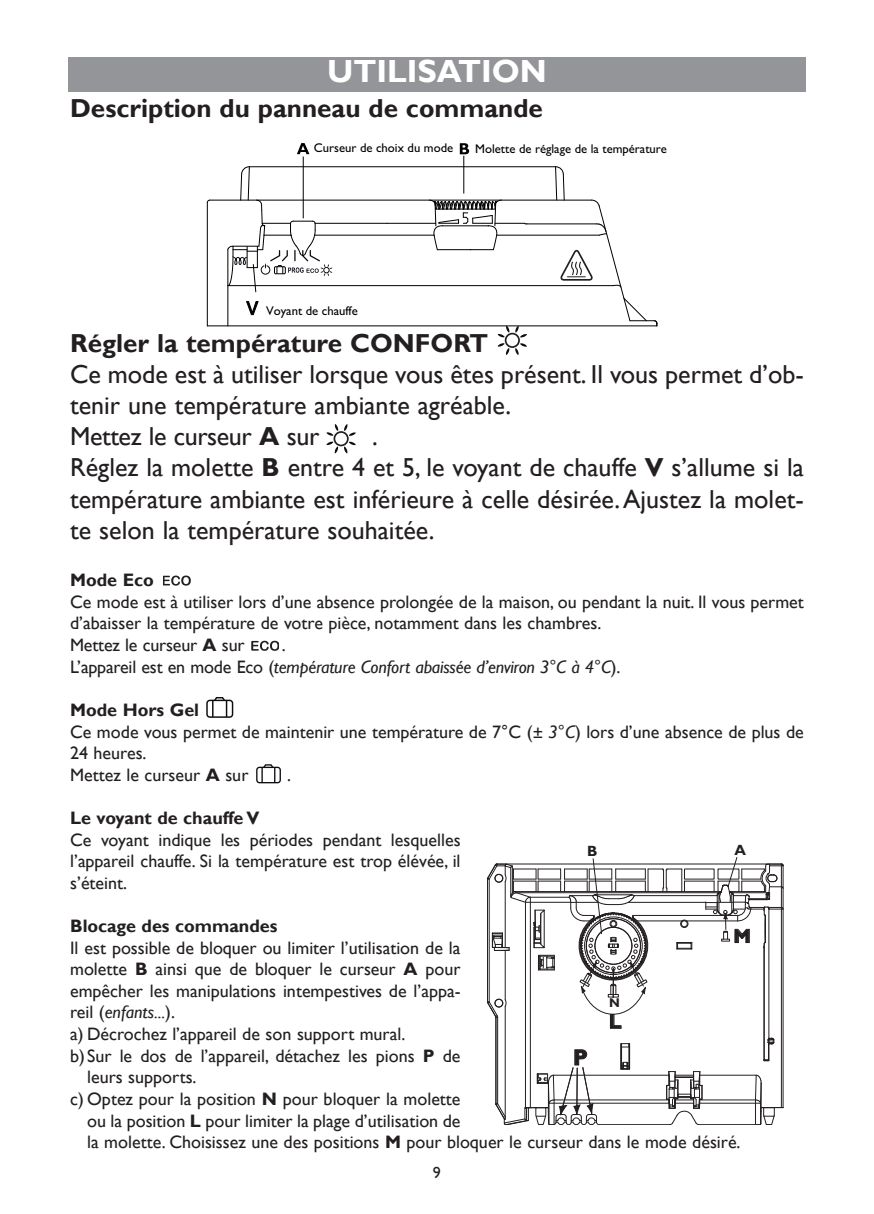
<style>
.page{position:relative;width:874px;height:1214px;background:#fff}
.page>*{position:absolute;margin:0;border:0;box-sizing:border-box;transform-origin:0 0}
.t1{font:700 32px "Gill Sans";color:#fff}
.t2{font:26px/31.2px "Gill Sans";color:#231f20}
.t3{font:700 26px "Gill Sans";color:#231f20}
.t4{font:700 22.2px "Gill Sans";color:#231f20}
.t5{font:700 20.4px "Gill Sans";color:#231f20}
.t6{font:700 19.4px "Gill Sans";color:#231f20}
.t7{font:18px/21.6px "Gill Sans";color:#231f20}
.t8{font:italic 18px/21.6px "Gill Sans";letter-spacing:-.01em;color:#231f20}
.t9{font:700 18px "Gill Sans";color:#231f20}
.t10{font:16px "Gill Sans";color:#231f20}
.t11{font:700 14.8px "Gill Sans";color:#231f20}
.t12{font:700 12.8px "Gill Sans";color:#231f20}
.t13{font:12.6px "Gill Sans";color:#000001}
.s1{font-weight:700}
.s2{font-style:normal}
.s3{font-style:italic}
</style>
<div class="page">
<hr style="left:207px;top:203px;width:1px;height:123px;background:#000001">
<hr style="left:227px;top:285px;width:1px;height:41px;background:#000001">
<hr style="left:207px;top:325px;width:449px;height:1px;background:#000001">
<hr style="left:228px;top:285px;width:384px;height:1px;background:#000001">
<hr style="left:496px;top:235px;width:103px;height:1px;background:#000001">
<hr style="left:314px;top:235px;width:120px;height:1px;background:#000001">
<hr style="left:526px;top:223px;width:70px;height:1px;background:#000001">
<hr style="left:494px;top:223px;width:30px;height:1px;background:#000001">
<hr style="left:315px;top:223px;width:72px;height:1px;background:#000001">
<hr style="left:387px;top:223px;width:48px;height:1px;background:#000001">
<hr style="left:210px;top:200px;width:381px;height:1px;background:#000001">
<hr style="left:249px;top:166px;width:306px;height:1px;background:#000001">
<svg style="left:428px;top:199px;width:74px;height:51px"></svg>
<hr style="left:463px;top:156px;width:1px;height:37px;background:#000001">
<hr style="left:302px;top:156px;width:1px;height:62px;background:#000001">
<svg style="left:297px;top:143px;width:12px;height:11px"></svg>
<svg style="left:459px;top:143px;width:10px;height:11px"></svg>
<svg style="left:246px;top:301px;width:12px;height:14px"></svg>
<svg style="left:227px;top:166px;width:105px;height:127px"></svg>
<svg style="left:554px;top:166px;width:103px;height:160px"></svg>
<svg style="left:487px;top:857px;width:296px;height:268px"></svg>
<svg style="left:497px;top:343px;width:29px;height:12px"></svg>
<svg style="left:497px;top:326px;width:29px;height:11px"></svg>
<div style="left:504px;top:333px;width:15px;height:15px;border:2px solid #231f20;border-radius:50%"></div>
<svg style="left:326px;top:424px;width:29px;height:29px"></svg>
<div style="left:333px;top:431px;width:15px;height:15px;border:2px solid #231f20;border-radius:50%"></div>
<svg style="left:163px;top:575px;width:27px;height:10px"></svg>
<div style="left:206px;top:699px;width:27px;height:18px;border:1px solid #0f0c12;border-radius:3px"></div>
<svg style="left:212px;top:697px;width:15px;height:20px"></svg>
<svg style="left:252px;top:640px;width:27px;height:10px"></svg>
<div style="left:256px;top:766px;width:25px;height:17px;border:1px solid #0f0c12;border-radius:3px"></div>
<svg style="left:261px;top:764px;width:14px;height:18px"></svg>
<div style="left:68px;top:58px;width:737px;height:34px;background:#939598"></div>
<h1 class="t1" style="left:327px;top:52px;width:221px">UTILISATION</h1>
<h2 class="t3" style="left:70px;top:93px;width:474px">Description du panneau de commande</h2>
<p class="t13" style="left:314px;top:141px;width:141px">Curseur de choix du mode</p>
<p class="t13" style="left:475px;top:141px;width:193px">Molette de réglage de la température</p>
<p class="t13" style="left:266px;top:303px;width:93px">Voyant de chauffe</p>
<h2 class="t3" style="left:70px;top:327px;width:419px">Régler la température CONFORT</h2>
<h2 class="t2" style="left:70px;top:358px;width:735px">Ce mode est à utiliser lorsque vous êtes présent. Il vous permet d’ob&shy;tenir une température ambiante agréable.<br>Mettez le curseur <span class="s1">A</span> sur</h2>
<h2 class="t2" style="left:70px;top:420px;width:735px;text-indent:302px">.<br>Réglez la molette <span class="s1">B</span> entre 4 et 5, le voyant de chauffe <span class="s1">V</span> s’allume si la température ambiante est inférieure à celle désirée.Ajustez la molet&shy;te selon la température souhaitée.</h2>
<p class="t9" style="left:70px;top:569px;width:85px">Mode Eco</p>
<p class="t7" style="left:70px;top:590px;width:735px">Ce mode est à utiliser lors d’une absence prolongée de la maison, ou pendant la nuit. Il vous permet d’abaisser la température de votre pièce, notamment dans les chambres.<br>Mettez le curseur <span class="s1">A</span> sur</p>
<p class="t8" style="left:70px;top:634px;width:551px;text-indent:211px"><span class="s2">.<br>L’appareil est en mode Eco (</span>température Confort abaissée d’environ 3°C à 4°C<span class="s2">).</span></p>
<p class="t7" style="left:70px;top:698px;width:735px"><span class="s1">Mode Hors Gel<br></span>Ce mode vous permet de maintenir une température de 7°C (<span class="s3">± 3°C</span>) lors d’une absence de plus de 24 heures.<br>Mettez le curseur <span class="s1">A</span> sur</p>
<p class="t7" style="left:287px;top:763px;width:5px">.</p>
<p class="t9" style="left:70px;top:807px;width:190px">Le voyant de chauffe V</p>
<p class="t7" style="left:70px;top:828px;width:392px;text-align:justify">Ce voyant indique les périodes pendant lesquelles l’appareil chauffe. Si la température est trop élévée, il s’éteint.</p>
<p class="t9" style="left:70px;top:915px;width:209px">Blocage des commandes</p>
<p class="t7" style="left:70px;top:936px;width:392px">Il est possible de bloquer ou limiter l’utilisation de la</p>
<p class="t7" style="left:70px;top:958px;width:392px">molette <span class="s1">B</span> ainsi que de bloquer le curseur <span class="s1">A</span> pour</p>
<p class="t7" style="left:70px;top:979px;width:392px">empêcher les manipulations intempestives de l’appa-</p>
<p class="t8" style="left:70px;top:1001px;width:106px"><span class="s2">reil (</span>enfants...<span class="s2">).</span></p>
<p class="t7" style="left:70px;top:1022px;width:336px">a) Décrochez l’appareil de son support mural.</p>
<p class="t7" style="left:70px;top:1044px;width:392px">b) Sur le dos de l’appareil, détachez les pions <span class="s1">P</span> de</p>
<p class="t7" style="left:87px;top:1066px;width:111px">leurs supports.</p>
<p class="t7" style="left:70px;top:1087px;width:392px">c) Optez pour la position <span class="s1">N</span> pour bloquer la molette</p>
<p class="t7" style="left:87px;top:1109px;width:375px">ou la position <span class="s1">L</span> pour limiter la plage d’utilisation de</p>
<p class="t7" style="left:87px;top:1130px;width:654px">la molette. Choisissez une des positions <span class="s1">M</span> pour bloquer le curseur dans le mode désiré.</p>
<p class="t11" style="left:587px;top:845px;width:12px">B</p>
<p class="t11" style="left:734px;top:844px;width:13px">A</p>
<p class="t6" style="left:733px;top:928px;width:19px">M</p>
<p class="t12" style="left:609px;top:997px;width:12px">N</p>
<p class="t5" style="left:608px;top:1013px;width:14px">L</p>
<p class="t4" style="left:572px;top:1048px;width:16px">P</p>
<p class="t10" style="left:433px;top:1162px;width:9px">9</p>
</div>
